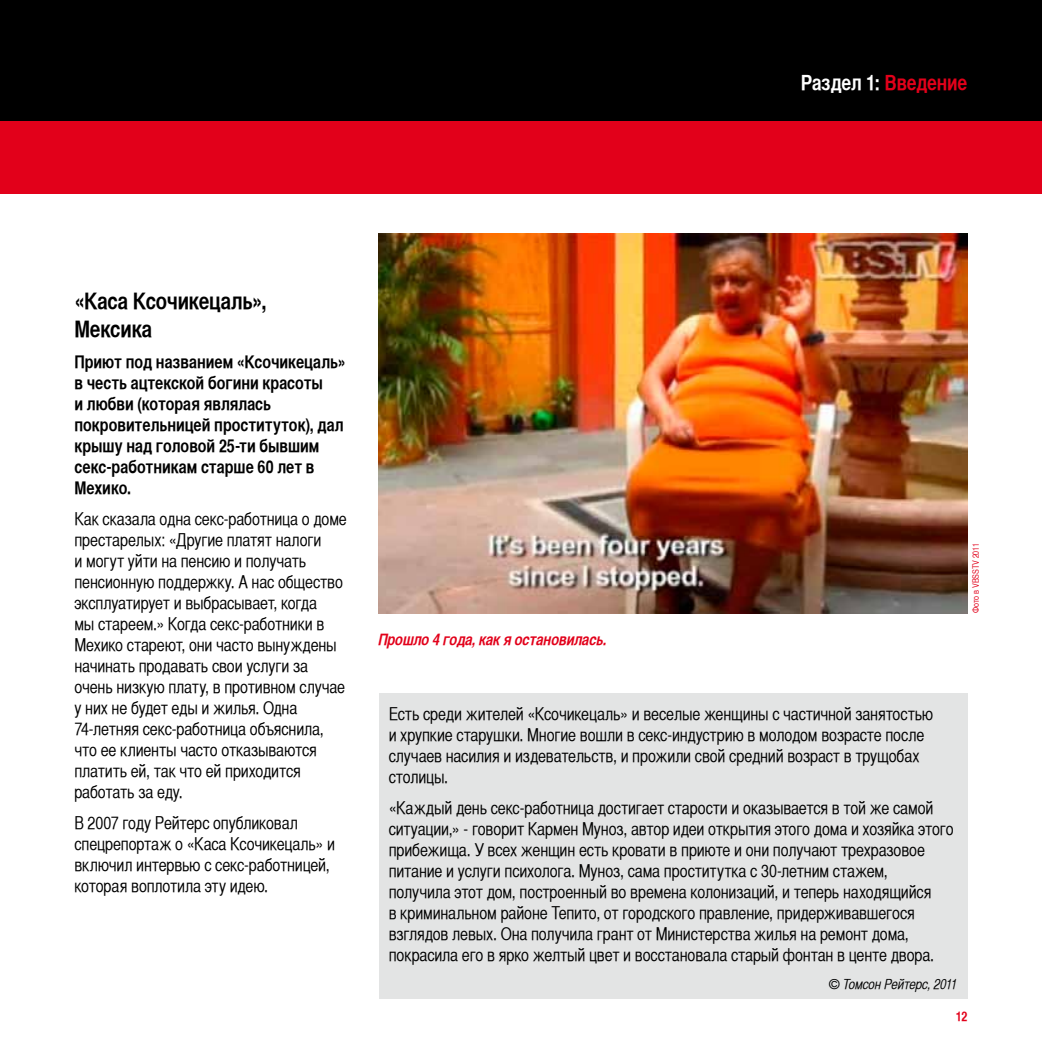
<style>
.page{position:relative;width:1042px;height:1042px;background:#fff}
.page>*{position:absolute;margin:0;border:0;box-sizing:border-box;transform-origin:0 0}
.t1{font:22.75px/28px "Helvetica CY Bold";letter-spacing:-.01em;color:#000}
.t2{font:21px "Helvetica CY Bold";letter-spacing:-.01em;color:#fff}
.t3{font:17.5px/21px "Helvetica CY Plain";letter-spacing:-.01em;color:#000}
.t4{font:17.5px/21px "Helvetica CY Bold";color:#000}
.t5{font:italic 15.75px "Helvetica CY Bold";letter-spacing:-.01em;color:#e2001a}
.t6{font:14px "Helvetica CY Oblique";letter-spacing:-.005em;color:#000}
.t7{font:13.12px "Helvetica CY Bold";color:#e2001a}
.t8{font:8.75px "Helvetica CY Plain";letter-spacing:-.01em;color:#e2001a}
.s1{color:#e2001a}
</style>
<div class="page">
<div style="left:0;top:121px;width:1042px;height:72px;background:#e2001a"></div>
<div style="left:0;top:0;width:1042px;height:121px;background:#000"></div>
<img style="left:379px;top:233px;width:588px;height:380px">
<div style="left:379px;top:692px;width:588px;height:306px;background:#e3e4e4"></div>
<p class="t2" style="left:801px;top:70px;width:168px">Раздел 1: <span class="s1">Введение</span></p>
<h1 class="t1" style="left:74px;top:287px;width:194px">«Каса Ксочикецаль»,<br>Мексика</h1>
<p class="t4" style="left:74px;top:351px;width:273px">Приют под названием «Ксочикецаль» в честь ацтекской богини красоты<br>и любви (которая являлась покровительницей проституток), дал крышу над головой 25-ти бывшим секс-работникам старше 60 лет в<br>Мехико.</p>
<p class="t3" style="left:74px;top:508px;width:274px">Как сказала одна секс-работница о доме престарелых: «Другие платят налоги<br>и могут уйти на пенсию и получать пенсионную поддержку. А нас общество эксплуатирует и выбрасывает, когда<br>мы стареем.» Когда секс-работники в Мехико стареют, они часто вынуждены начинать продавать свои услуги за очень низкую плату, в противном случае у них не будет еды и жилья. Одна 74-летняя секс-работница объяснила, что ее клиенты часто отказываются платить ей, так что ей приходится работать за еду.</p>
<p class="t3" style="left:74px;top:812px;width:262px">В 2007 году Рейтерс опубликовал спецрепортаж о «Каса Ксочикецаль» и включил интервью с секс-работницей, которая воплотила эту идею.</p>
<p class="t5" style="left:379px;top:629px;width:230px">Прошло 4 года, как я остановилась.</p>
<p class="t8" style="left:971px;top:613px;width:72px;rotate:-90deg">Фото в VBSSTV 2011</p>
<p class="t3" style="left:389px;top:703px;width:546px">Есть среди жителей «Ксочикецаль» и веселые женщины с частичной занятостью и хрупкие старушки. Многие вошли в секс-индустрию в молодом возрасте после случаев насилия и издевательств, и прожили свой средний возраст в трущобах столицы.</p>
<p class="t3" style="left:389px;top:797px;width:566px">«Каждый день секс-работница достигает старости и оказывается в той же самой ситуации,» - говорит Кармен Муноз, автор идеи открытия этого дома и хозяйка этого прибежища. У всех женщин есть кровати в приюте и они получают трехразовое питание и услуги психолога. Муноз, сама проститутка с 30-летним стажем, получила этот дом, построенный во времена колонизаций, и теперь находящийся<br>в криминальном районе Тепито, от городского правление, придерживавшегося взглядов левых. Она получила грант от Министерства жилья на ремонт дома, покрасила его в ярко желтый цвет и восстановала старый фонтан в центе двора.</p>
<p class="t6" style="left:829px;top:975px;width:130px">© Томсон Рейтерс, 2011</p>
<p class="t7" style="left:956px;top:1008px;width:13px">12</p>
</div>
